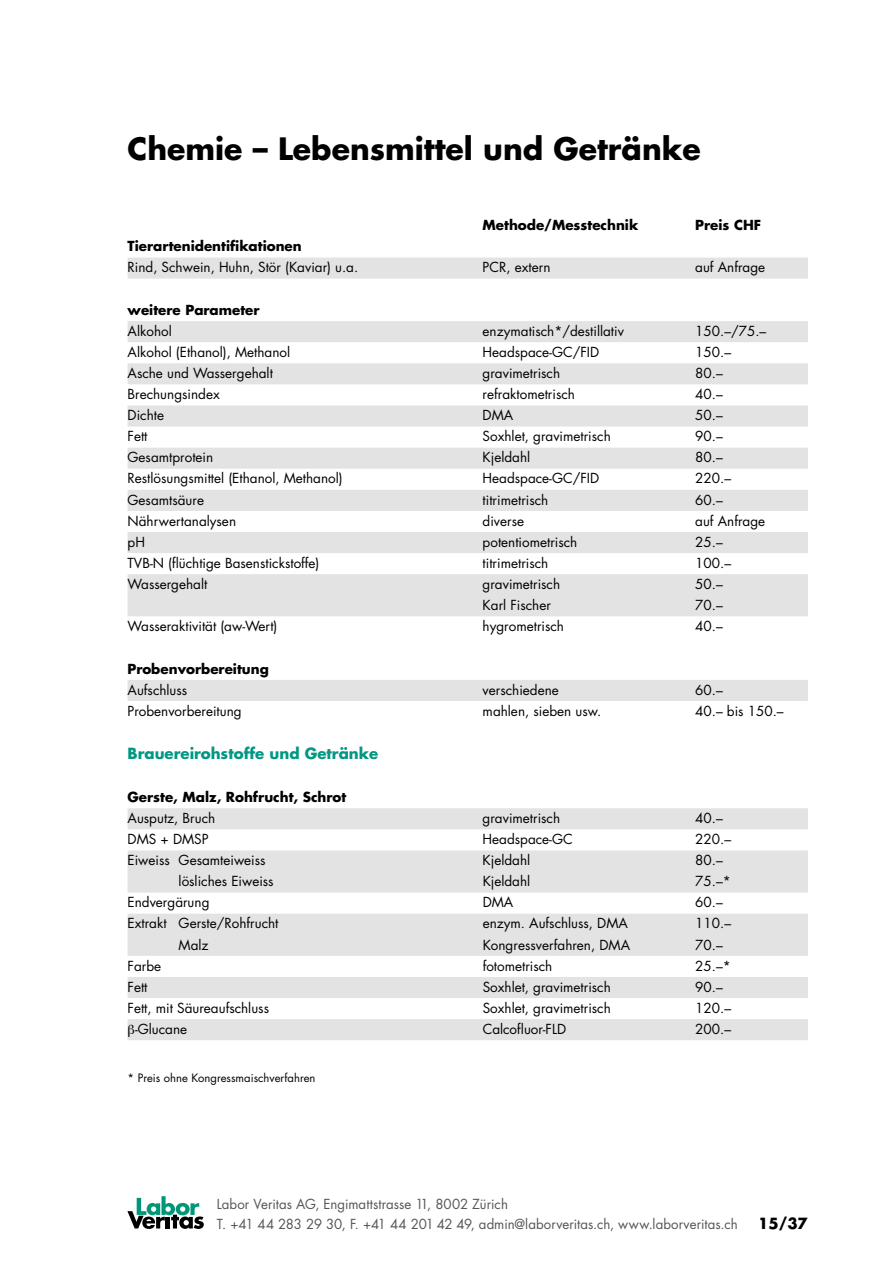
<style>
.page{position:relative;width:893px;height:1263px;background:#fff}
.page>*{position:absolute;margin:0;border:0;box-sizing:border-box;transform-origin:0 0}
.t1{font:700 30px "Futura LT";color:#000}
.t2{font:700 15px "Futura LT";color:#009883}
.t3{font:700 15px "Futura LT";color:#000}
.t4{font:13.5px "Futura LT";color:#000}
.t5{font:13.5px/19.5px "Futura LT";color:#565655}
.t6{font:700 13.5px "Futura LT";color:#000}
.t7{font:11.25px "Futura LT";color:#000}
</style>
<div class="page">
<svg style="left:127px;top:1196px;width:77px;height:33px"></svg>
<svg style="left:128px;top:258px;width:680px;height:782px"></svg>
<svg style="left:129px;top:1024px;width:5px;height:13px"></svg>
<h1 class="t1" style="left:128px;top:129px;width:575px">Chemie – Lebensmittel und Getränke</h1>
<p class="t6" style="left:483px;top:216px;width:157px">Methode/Messtechnik</p>
<p class="t6" style="left:695px;top:216px;width:67px">Preis CHF</p>
<p class="t6" style="left:128px;top:237px;width:176px">Tierartenidentifikationen</p>
<p class="t4" style="left:128px;top:259px;width:232px">Rind, Schwein, Huhn, Stör (Kaviar) u.a.</p>
<p class="t4" style="left:483px;top:259px;width:69px">PCR, extern</p>
<p class="t4" style="left:695px;top:259px;width:71px">auf Anfrage</p>
<p class="t6" style="left:128px;top:301px;width:134px">weitere Parameter</p>
<p class="t4" style="left:128px;top:322px;width:46px">Alkohol</p>
<p class="t4" style="left:483px;top:322px;width:143px">enzymatisch*/destillativ</p>
<p class="t4" style="left:695px;top:322px;width:73px">150.–/75.–</p>
<p class="t4" style="left:128px;top:343px;width:164px">Alkohol (Ethanol), Methanol</p>
<p class="t4" style="left:483px;top:343px;width:118px">Headspace-GC/FID</p>
<p class="t4" style="left:695px;top:343px;width:37px">150.–</p>
<p class="t4" style="left:128px;top:364px;width:147px">Asche und Wassergehalt</p>
<p class="t4" style="left:483px;top:364px;width:79px">gravimetrisch</p>
<p class="t4" style="left:695px;top:364px;width:29px">80.–</p>
<p class="t4" style="left:128px;top:385px;width:94px">Brechungsindex</p>
<p class="t4" style="left:483px;top:385px;width:94px">refraktometrisch</p>
<p class="t4" style="left:695px;top:385px;width:29px">40.–</p>
<p class="t4" style="left:128px;top:407px;width:38px">Dichte</p>
<p class="t4" style="left:483px;top:407px;width:32px">DMA</p>
<p class="t4" style="left:695px;top:407px;width:29px">50.–</p>
<p class="t4" style="left:128px;top:428px;width:21px">Fett</p>
<p class="t4" style="left:483px;top:428px;width:130px">Soxhlet, gravimetrisch</p>
<p class="t4" style="left:695px;top:428px;width:29px">90.–</p>
<p class="t4" style="left:128px;top:449px;width:87px">Gesamtprotein</p>
<p class="t4" style="left:483px;top:449px;width:49px">Kjeldahl</p>
<p class="t4" style="left:695px;top:449px;width:29px">80.–</p>
<p class="t4" style="left:128px;top:470px;width:217px">Restlösungsmittel (Ethanol, Methanol)</p>
<p class="t4" style="left:483px;top:470px;width:118px">Headspace-GC/FID</p>
<p class="t4" style="left:695px;top:470px;width:37px">220.–</p>
<p class="t4" style="left:128px;top:491px;width:78px">Gesamtsäure</p>
<p class="t4" style="left:483px;top:491px;width:67px">titrimetrisch</p>
<p class="t4" style="left:695px;top:491px;width:29px">60.–</p>
<p class="t4" style="left:128px;top:512px;width:110px">Nährwertanalysen</p>
<p class="t4" style="left:483px;top:512px;width:43px">diverse</p>
<p class="t4" style="left:695px;top:512px;width:71px">auf Anfrage</p>
<p class="t4" style="left:128px;top:533px;width:19px">pH</p>
<p class="t4" style="left:483px;top:533px;width:96px">potentiometrisch</p>
<p class="t4" style="left:695px;top:533px;width:29px">25.–</p>
<p class="t4" style="left:128px;top:554px;width:193px">TVB-N (flüchtige Basenstickstoffe)</p>
<p class="t4" style="left:483px;top:554px;width:67px">titrimetrisch</p>
<p class="t4" style="left:695px;top:554px;width:37px">100.–</p>
<p class="t4" style="left:128px;top:575px;width:81px">Wassergehalt</p>
<p class="t4" style="left:483px;top:575px;width:79px">gravimetrisch</p>
<p class="t4" style="left:695px;top:575px;width:29px">50.–</p>
<p class="t4" style="left:483px;top:596px;width:70px">Karl Fischer</p>
<p class="t4" style="left:695px;top:596px;width:29px">70.–</p>
<p class="t4" style="left:128px;top:617px;width:151px">Wasseraktivität (aw-Wert)</p>
<p class="t4" style="left:483px;top:617px;width:83px">hygrometrisch</p>
<p class="t4" style="left:695px;top:617px;width:29px">40.–</p>
<p class="t6" style="left:128px;top:659px;width:143px">Probenvorbereitung</p>
<p class="t4" style="left:128px;top:681px;width:61px">Aufschluss</p>
<p class="t4" style="left:483px;top:681px;width:78px">verschiedene</p>
<p class="t4" style="left:695px;top:681px;width:29px">60.–</p>
<p class="t4" style="left:128px;top:702px;width:116px">Probenvorbereitung</p>
<p class="t4" style="left:483px;top:702px;width:120px">mahlen, sieben usw.</p>
<p class="t4" style="left:695px;top:702px;width:90px">40.– bis 150.–</p>
<p class="t2" style="left:128px;top:744px;width:252px">Brauereirohstoffe und Getränke</p>
<p class="t6" style="left:128px;top:788px;width:220px">Gerste, Malz, Rohfrucht, Schrot</p>
<p class="t4" style="left:128px;top:809px;width:89px">Ausputz, Bruch</p>
<p class="t4" style="left:483px;top:809px;width:79px">gravimetrisch</p>
<p class="t4" style="left:695px;top:809px;width:29px">40.–</p>
<p class="t4" style="left:128px;top:830px;width:83px">DMS + DMSP</p>
<p class="t4" style="left:483px;top:830px;width:92px">Headspace-GC</p>
<p class="t4" style="left:695px;top:830px;width:37px">220.–</p>
<p class="t4" style="left:128px;top:851px;width:140px">Eiweiss Gesamteiweiss</p>
<p class="t4" style="left:483px;top:851px;width:49px">Kjeldahl</p>
<p class="t4" style="left:695px;top:851px;width:29px">80.–</p>
<p class="t4" style="left:179px;top:873px;width:97px">lösliches Eiweiss</p>
<p class="t4" style="left:483px;top:873px;width:49px">Kjeldahl</p>
<p class="t4" style="left:695px;top:873px;width:37px">75.–*</p>
<p class="t4" style="left:128px;top:894px;width:83px">Endvergärung</p>
<p class="t4" style="left:483px;top:894px;width:32px">DMA</p>
<p class="t4" style="left:695px;top:894px;width:29px">60.–</p>
<p class="t4" style="left:128px;top:915px;width:152px">Extrakt Gerste/Rohfrucht</p>
<p class="t4" style="left:483px;top:915px;width:147px">enzym. Aufschluss, DMA</p>
<p class="t4" style="left:695px;top:915px;width:37px">110.–</p>
<p class="t4" style="left:179px;top:936px;width:31px">Malz</p>
<p class="t4" style="left:483px;top:936px;width:149px">Kongressverfahren, DMA</p>
<p class="t4" style="left:695px;top:936px;width:29px">70.–</p>
<p class="t4" style="left:128px;top:957px;width:35px">Farbe</p>
<p class="t4" style="left:483px;top:957px;width:71px">fotometrisch</p>
<p class="t4" style="left:695px;top:957px;width:37px">25.–*</p>
<p class="t4" style="left:128px;top:978px;width:21px">Fett</p>
<p class="t4" style="left:483px;top:978px;width:130px">Soxhlet, gravimetrisch</p>
<p class="t4" style="left:695px;top:978px;width:29px">90.–</p>
<p class="t4" style="left:128px;top:999px;width:143px">Fett, mit Säureaufschluss</p>
<p class="t4" style="left:483px;top:999px;width:130px">Soxhlet, gravimetrisch</p>
<p class="t4" style="left:695px;top:999px;width:37px">120.–</p>
<p class="t4" style="left:135px;top:1020px;width:54px">-Glucane</p>
<p class="t4" style="left:483px;top:1020px;width:85px">Calcofluor-FLD</p>
<p class="t4" style="left:695px;top:1020px;width:37px">200.–</p>
<p class="t7" style="left:128px;top:1071px;width:190px">* Preis ohne Kongressmaischverfahren</p>
<p class="t5" style="left:217px;top:1195px;width:522px">Labor Veritas AG, Engimattstrasse 11, 8002 Zürich<br>T. +41 44 283 29 30, F. +41 44 201 42 49, admin@laborveritas.ch, www.laborveritas.ch</p>
<p class="t3" style="left:758px;top:1213px;width:51px">15/37</p>
</div>
